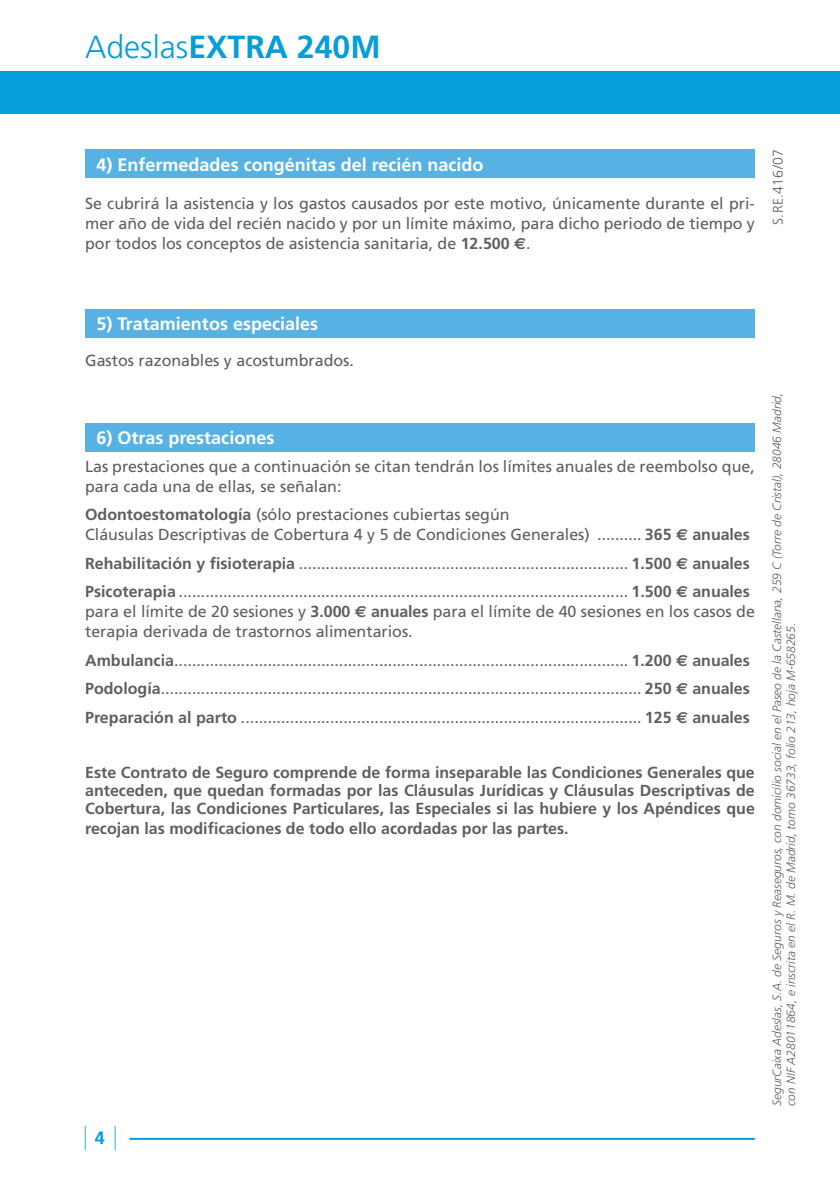
<style>
.page{position:relative;width:840px;height:1191px;background:#fff}
.page>*{position:absolute;margin:0;border:0;box-sizing:border-box;transform-origin:0 0}
.t1{font:700 32px "Frutiger";color:#069ddc}
.t2{font:700 18px "Frutiger";color:#fff}
.t3{font:700 18px "Frutiger";color:#069ddc}
.t4{font:16px/20px "Frutiger";color:#5f5f62}
.t5{font:700 16px/18px "Frutiger";color:#5f5f62;text-align:justify}
.t6{font:300 14px "Frutiger";letter-spacing:.02em;color:#5f5f62}
.t7{font:italic 300 12px/14px "Frutiger";color:#5f5f62}
.s1{font-weight:300}
.s2{font-weight:700}
.s3{font-family:"Euro Sans";font-weight:700}
</style>
<div class="page">
<div style="left:0;top:71px;width:839px;height:43px;background:#069ddc"></div>
<svg style="left:115px;top:1125px;width:1px;height:25px"></svg>
<svg style="left:85px;top:1125px;width:1px;height:25px"></svg>
<hr style="left:129px;top:1137px;width:625px;height:2px;background:#069ddc">
<div style="left:85px;top:149px;width:669px;height:29px;background:#57b2e4"></div>
<div style="left:85px;top:309px;width:669px;height:28px;background:#57b2e4"></div>
<div style="left:85px;top:423px;width:669px;height:28px;background:#57b2e4"></div>
<h1 class="t1" style="left:85px;top:28px;width:297px"><span class="s1">Adeslas</span>EXTRA 240M</h1>
<p class="t2" style="left:96px;top:154px;width:388px">4) Enfermedades congénitas del recién nacido</p>
<p class="t4" style="left:85px;top:193px;width:670px;text-align:justify">Se cubrirá la asistencia y los gastos causados por este motivo, únicamente durante el pri&shy;mer año de vida del recién nacido y por un límite máximo, para dicho periodo de tiempo y por todos los conceptos de asistencia sanitaria, de <span class="s2">12.500</span> <span class="s3">E</span>.</p>
<p class="t6" style="left:769px;top:225px;width:77px;rotate:-90deg">S.RE.416/07</p>
<p class="t2" style="left:96px;top:313px;width:223px">5) Tratamientos especiales</p>
<p class="t4" style="left:85px;top:350px;width:270px">Gastos razonables y acostumbrados.</p>
<p class="t2" style="left:96px;top:427px;width:179px">6) Otras prestaciones</p>
<p class="t4" style="left:85px;top:456px;width:671px">Las prestaciones que a continuación se citan tendrán los límites anuales de reembolso que, para cada una de ellas, se señalan:</p>
<p class="t4" style="left:85px;top:504px;width:666px"><span class="s2">Odontoestomatología</span> (sólo prestaciones cubiertas según<br>Cláusulas Descriptivas de Cobertura 4 y 5 de Condiciones Generales) .......... <span class="s2">365</span> <span class="s3">E</span> <span class="s2">anuales</span></p>
<p class="t4" style="left:85px;top:548px;width:666px;line-height:28.6px"><span class="s2">Rehabilitación y fisioterapia</span> .......................................................................... <span class="s2">1.500</span> <span class="s3">E</span> <span class="s2">anuales<br>Psicoterapia</span> ..................................................................................................... <span class="s2">1.500</span> <span class="s3">E</span> <span class="s2">anuales</span></p>
<p class="t4" style="left:85px;top:601px;width:671px">para el límite de 20 sesiones y <span class="s2">3.000</span> <span class="s3">E</span> <span class="s2">anuales</span> para el límite de 40 sesiones en los casos de terapia derivada de trastornos alimentarios.</p>
<p class="t4" style="left:85px;top:645px;width:666px;line-height:28.6px;text-align:justify"><span class="s2">Ambulancia</span>...................................................................................................... <span class="s2">1.200</span> <span class="s3">E</span> <span class="s2">anuales Podología</span>............................................................................................................ <span class="s2">250</span> <span class="s3">E</span> <span class="s2">anuales Preparación al parto</span> .......................................................................................... <span class="s2">125</span> <span class="s3">E</span> <span class="s2">anuales</span></p>
<p class="t5" style="left:85px;top:763px;width:671px">Este Contrato de Seguro comprende de forma inseparable las Condiciones Generales que anteceden, que quedan formadas por las Cláusulas Jurídicas y Cláusulas Descriptivas de Cobertura, las Condiciones Particulares, las Especiales si las hubiere y los Apéndices que</p>
<p class="t5" style="left:85px;top:819px;width:485px">recojan las modificaciones de todo ello acordadas por las partes.</p>
<p class="t3" style="left:95px;top:1127px;width:12px">4</p>
<p class="t7" style="left:769px;top:1106px;width:715px;rotate:-90deg">SegurCaixa Adeslas, S.A. de Seguros y Reaseguros, con domicilio social en el Paseo de la Castellana, 259 C (Torre de Cristal), 28046 Madrid, con NIF A28011864, e inscrita en el R. M. de Madrid, tomo 36733, folio 213, hoja M-658265.</p>
</div>
